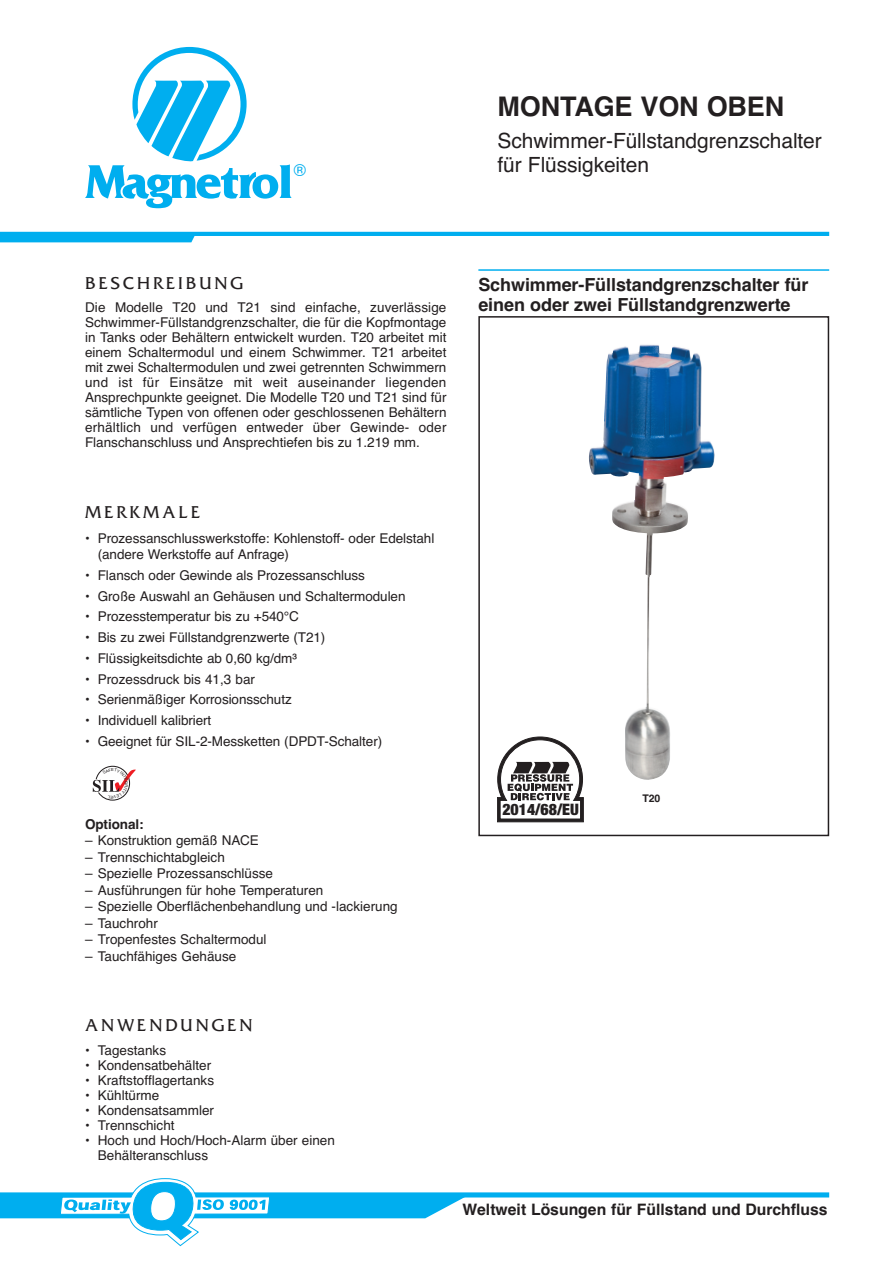
<style>
.page{position:relative;width:893px;height:1263px;background:#fff}
.page>*{position:absolute;margin:0;border:0;box-sizing:border-box;transform-origin:0 0}
.t1{font:700 27px "Helvetica";letter-spacing:-.005em;color:#231f20}
.t2{font:21px "Helvetica";letter-spacing:-.005em;color:#231f20}
.t3{font:700 18px/19.5px "Helvetica";letter-spacing:-.005em;color:#231f20}
.t4{font:18px "Friz Quadrata";letter-spacing:.17em;color:#231f20}
.t5{font:16.5px "Helvetica";color:#00aeef}
.t6{font:700 15.75px "Helvetica";color:#231f20}
.t7{font:900 condensed 15.75px "Helvetica Neue";color:#231f20}
.t8{font:13.5px/15px "Helvetica";color:#231f20}
.t9{font:700 13.5px "Helvetica";letter-spacing:-.005em;color:#231f20}
.t10{font:700 10.5px "Helvetica";color:#231f20}
.t11{font:4.05px "Helvetica";color:#231f20}
</style>
<div class="page">
<svg style="left:85px;top:47px;width:207px;height:161px"></svg>
<hr style="left:478px;top:269px;width:351px;height:2px;background:#00aeef">
<div style="left:478px;top:316px;width:351px;height:520px;border:2px solid #231f20"></div>
<svg style="left:0;top:236px;width:195px;height:6px"></svg>
<hr style="left:0;top:232px;width:829px;height:4px;background:#00aeef">
<div style="left:0;top:1192px;width:829px;height:5px;background:#00aeef"></div>
<img style="left:589px;top:344px;width:126px;height:436px">
<svg style="left:497px;top:737px;width:87px;height:85px"></svg>
<svg style="left:0;top:1178px;width:468px;height:68px"></svg>
<svg style="left:93px;top:765px;width:43px;height:36px"></svg>
<h1 class="t1" style="left:497px;top:91px;width:288px">MONTAGE VON OBEN</h1>
<h2 class="t2" style="left:497px;top:129px;width:326px">Schwimmer-Füllstandgrenzschalter</h2>
<p class="t5" style="left:294px;top:158px;width:14px">®</p>
<h2 class="t2" style="left:497px;top:153px;width:153px">für Flüssigkeiten</h2>
<h3 class="t4" style="left:85px;top:272px;width:159px">BESCHREIBUNG</h3>
<p class="t8" style="left:85px;top:300px;width:363px;text-align:justify">Die Modelle T20 und T21 sind einfache, zuverlässige Schwimmer-Füllstandgrenzschalter, die für die Kopfmontage in Tanks oder Behältern entwickelt wurden. T20 arbeitet mit einem Schaltermodul und einem Schwimmer. T21 arbeitet mit zwei Schaltermodulen und zwei getrennten Schwimmern und ist für Einsätze mit weit auseinander liegenden Ansprechpunkte geeignet. Die Modelle T20 und T21 sind für sämtliche Typen von offenen oder geschlossenen Behältern erhältlich und verfügen entweder über Gewinde- oder Flanschanschluss und Ansprechtiefen bis zu 1.219 mm.</p>
<h3 class="t3" style="left:478px;top:276px;width:332px">Schwimmer-Füllstandgrenzschalter für einen oder zwei Füllstandgrenzwerte</h3>
<h3 class="t4" style="left:85px;top:501px;width:117px">MERKMALE</h3>
<p class="t8" style="left:98px;top:530px;width:338px;line-height:16.5px;text-indent:-13px">• Prozessanschlusswerkstoffe: Kohlenstoff- oder Edelstahl (andere Werkstoffe auf Anfrage)</p>
<p class="t8" style="left:85px;top:568px;width:281px">• Flansch oder Gewinde als Prozessanschluss</p>
<p class="t8" style="left:85px;top:588px;width:322px">• Große Auswahl an Gehäusen und Schaltermodulen</p>
<p class="t8" style="left:85px;top:609px;width:215px">• Prozesstemperatur bis zu +540°C</p>
<p class="t8" style="left:85px;top:630px;width:242px">• Bis zu zwei Füllstandgrenzwerte (T21)</p>
<p class="t8" style="left:85px;top:651px;width:213px">• Flüssigkeitsdichte ab 0,60 kg/dm³</p>
<p class="t8" style="left:85px;top:671px;width:171px">• Prozessdruck bis 41,3 bar</p>
<p class="t8" style="left:85px;top:692px;width:208px">• Serienmäßiger Korrosionsschutz</p>
<p class="t8" style="left:85px;top:713px;width:128px">• Individuell kalibriert</p>
<p class="t8" style="left:85px;top:734px;width:299px">• Geeignet für SIL-2-Messketten (DPDT-Schalter)</p>
<p class="t11" style="left:111px;top:766px;width:4px">E</p>
<p class="t9" style="left:85px;top:816px;width:60px">Optional:</p>
<p class="t8" style="left:85px;top:833px;width:175px">– Konstruktion gemäß NACE</p>
<p class="t8" style="left:85px;top:850px;width:141px">– Trennschichtabgleich</p>
<p class="t8" style="left:85px;top:866px;width:189px">– Spezielle Prozessanschlüsse</p>
<p class="t8" style="left:85px;top:883px;width:240px">– Ausführungen für hohe Temperaturen</p>
<p class="t8" style="left:85px;top:899px;width:314px">– Spezielle Oberflächenbehandlung und -lackierung</p>
<p class="t8" style="left:85px;top:916px;width:74px">– Tauchrohr</p>
<p class="t8" style="left:85px;top:932px;width:183px">– Tropenfestes Schaltermodul</p>
<p class="t8" style="left:85px;top:949px;width:153px">– Tauchfähiges Gehäuse</p>
<h3 class="t4" style="left:85px;top:1015px;width:169px">ANWENDUNGEN</h3>
<p class="t8" style="left:85px;top:1043px;width:83px">• Tagestanks</p>
<p class="t8" style="left:85px;top:1058px;width:128px">• Kondensatbehälter</p>
<p class="t8" style="left:85px;top:1073px;width:131px">• Kraftstofflagertanks</p>
<p class="t8" style="left:85px;top:1088px;width:76px">• Kühltürme</p>
<p class="t8" style="left:85px;top:1103px;width:131px">• Kondensatsammler</p>
<p class="t8" style="left:85px;top:1118px;width:91px">• Trennschicht</p>
<p class="t8" style="left:98px;top:1133px;width:239px;text-indent:-13px">• Hoch und Hoch/Hoch-Alarm über einen<br>Behälteranschluss</p>
<p class="t7" style="left:502px;top:796px;width:78px">2014/68/EU</p>
<p class="t10" style="left:642px;top:792px;width:20px">T20</p>
<p class="t6" style="left:463px;top:1200px;width:367px">Weltweit Lösungen für Füllstand und Durchfluss</p>
</div>
